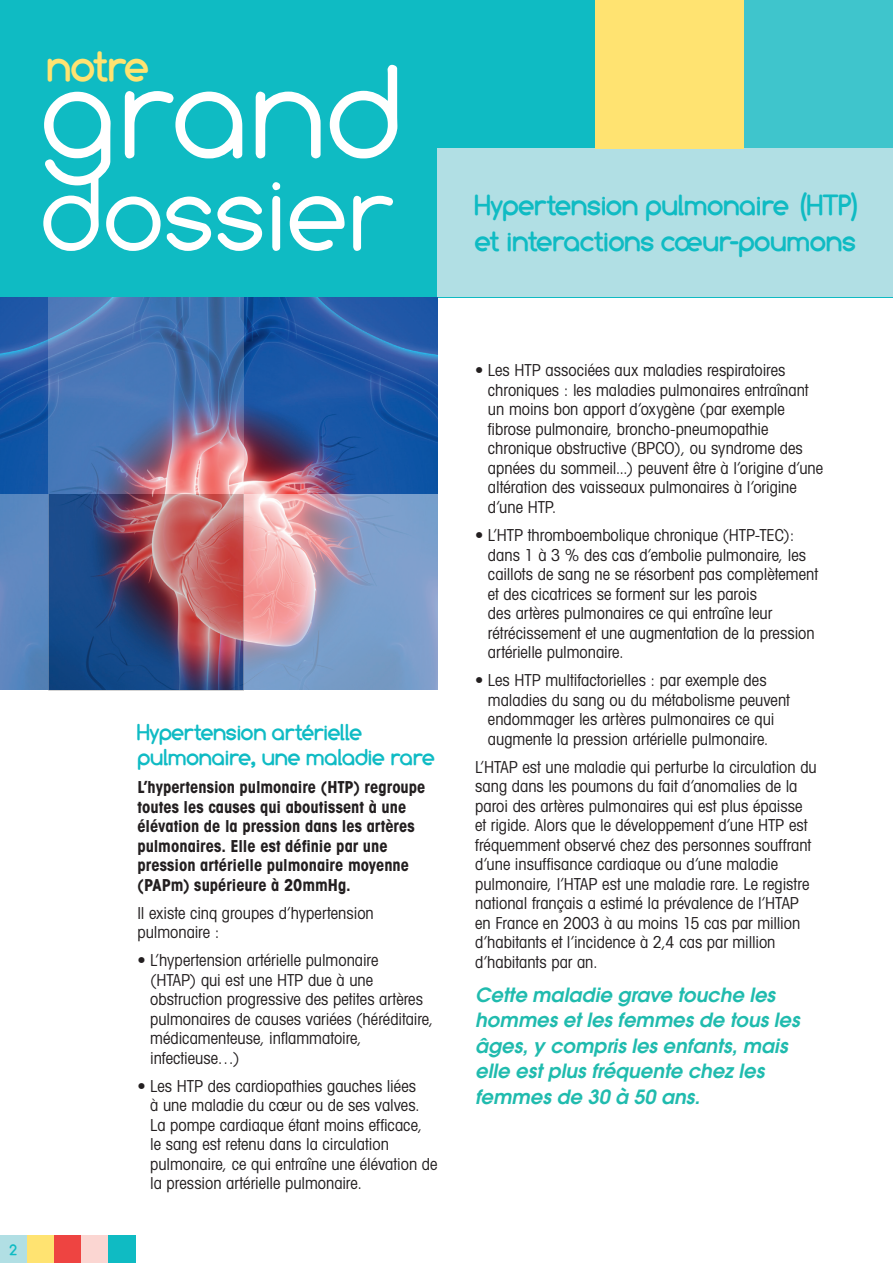
<style>
.page{position:relative;width:893px;height:1263px;background:#fff}
.page>*{position:absolute;margin:0;border:0;box-sizing:border-box;transform-origin:0 0}
.t1{font:133.8px "Comfortaa";letter-spacing:-.01em;color:#fff}
.t2{font:109.5px "Comfortaa";letter-spacing:-.015em;color:#fff}
.t3{font:700 43.35px "Comfortaa";letter-spacing:-.025em;color:#ffe371}
.t4{font:700 28.5px/36px "Comfortaa";letter-spacing:-.01em;color:#0fbbc3}
.t5{font:700 22.5px/25.5px "Comfortaa";letter-spacing:-.01em;color:#0fbbc4}
.t6{font:italic 600 19.5px/25.5px "Avant Garde";color:#20bbae}
.t7{font:condensed 16.5px/19.5px "Avant Garde";color:#231f20}
.t8{font:700 condensed 16.5px/19.5px "Avant Garde";color:#231f20}
.t9{font:700 15px "Comfortaa";color:#0fbbc3}
</style>
<div class="page">
<div style="left:0;top:0;width:893px;height:297px;background:#0fbbc3"></div>
<div style="left:438px;top:149px;width:455px;height:148px;background:#b1dfe4"></div>
<div style="left:744px;top:0;width:149px;height:148px;background:#3fc5cc"></div>
<div style="left:595px;top:0;width:149px;height:148px;background:#ffe371"></div>
<div style="left:0;top:1236px;width:27px;height:27px;background:#b1dfe4"></div>
<div style="left:27px;top:1236px;width:27px;height:27px;background:#ffe371"></div>
<div style="left:54px;top:1236px;width:27px;height:27px;background:#ee4441"></div>
<div style="left:81px;top:1236px;width:28px;height:27px;background:#fbd6d2"></div>
<div style="left:109px;top:1236px;width:27px;height:27px;background:#0fbbc3"></div>
<img style="left:0;top:297px;width:438px;height:197px">
<svg style="left:48px;top:297px;width:196px;height:197px;fill:#4977b6"></svg>
<svg style="left:244px;top:494px;width:194px;height:196px"></svg>
<img style="left:48px;top:494px;width:196px;height:196px">
<div style="left:0;top:494px;width:48px;height:196px;background:#5c88c0"></div>
<h3 class="t3" style="left:46px;top:41px;width:105px">notre</h3>
<h1 class="t1" style="left:42px;top:37px;width:366px">grand</h1>
<h2 class="t2" style="left:42px;top:151px;width:357px">dossier</h2>
<h3 class="t4" style="left:475px;top:188px;width:387px">Hypertension pulmonaire (HTP) et interactions cœur-poumons</h3>
<p class="t9" style="left:10px;top:1241px;width:9px">2</p>
<h3 class="t5" style="left:137px;top:719px;width:299px">Hypertension artérielle pulmonaire, une maladie rare</h3>
<p class="t8" style="left:137px;top:777px;width:289px">L’hypertension pulmonaire (HTP) regroupe toutes les causes qui aboutissent à une élévation de la pression dans les artères pulmonaires. Elle est définie par une pression artérielle pulmonaire moyenne (PAPm) supérieure à 20mmHg.</p>
<p class="t7" style="left:137px;top:903px;width:238px">Il existe cinq groupes d’hypertension pulmonaire :</p>
<p class="t7" style="left:150px;top:950px;width:285px;text-indent:-13px">• L’hypertension artérielle pulmonaire<br>(HTAP) qui est une HTP due à une obstruction progressive des petites artères pulmonaires de causes variées (héréditaire, médicamenteuse, inflammatoire, infectieuse…)</p>
<p class="t7" style="left:150px;top:1076px;width:289px;text-indent:-13px">• Les HTP des cardiopathies gauches liées<br>à une maladie du cœur ou de ses valves.<br>La pompe cardiaque étant moins efficace,<br>le sang est retenu dans la circulation pulmonaire, ce qui entraîne une élévation de la pression artérielle pulmonaire.</p>
<p class="t7" style="left:488px;top:360px;width:337px;text-indent:-13px">• Les HTP associées aux maladies respiratoires chroniques : les maladies pulmonaires entraînant un moins bon apport d’oxygène (par exemple fibrose pulmonaire, broncho-pneumopathie chronique obstructive (BPCO), ou syndrome des apnées du sommeil...) peuvent être à l’origine d’une altération des vaisseaux pulmonaires à l’origine d’une HTP.</p>
<p class="t7" style="left:488px;top:525px;width:332px;text-indent:-13px">• L’HTP thromboembolique chronique (HTP-TEC): dans 1 à 3 % des cas d’embolie pulmonaire, les caillots de sang ne se résorbent pas complètement et des cicatrices se forment sur les parois<br>des artères pulmonaires ce qui entraîne leur rétrécissement et une augmentation de la pression artérielle pulmonaire.</p>
<p class="t7" style="left:488px;top:670px;width:303px;text-indent:-13px">• Les HTP multifactorielles : par exemple des maladies du sang ou du métabolisme peuvent endommager les artères pulmonaires ce qui augmente la pression artérielle pulmonaire.</p>
<p class="t7" style="left:475px;top:756px;width:343px">L’HTAP est une maladie qui perturbe la circulation du sang dans les poumons du fait d’anomalies de la paroi des artères pulmonaires qui est plus épaisse et rigide. Alors que le développement d’une HTP est fréquemment observé chez des personnes souffrant d’une insuffisance cardiaque ou d’une maladie pulmonaire, l’HTAP est une maladie rare. Le registre national français a estimé la prévalence de l’HTAP en France en 2003 à au moins 15 cas par million d’habitants et l’incidence à 2,4 cas par million d’habitants par an.</p>
<p class="t6" style="left:475px;top:981px;width:326px">Cette maladie grave touche les hommes et les femmes de tous les âges, y compris les enfants, mais elle est plus fréquente chez les femmes de 30 à 50 ans.</p>
</div>
